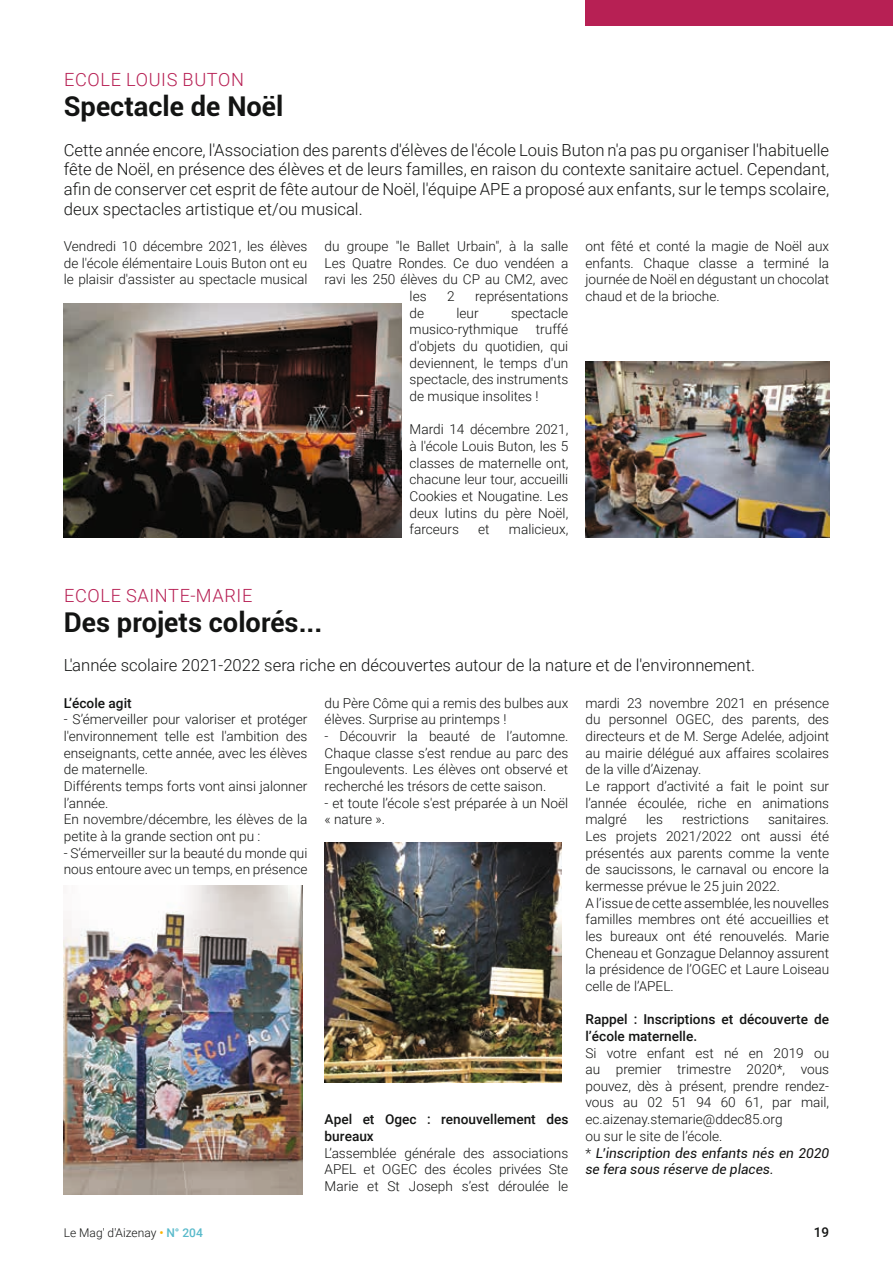
<style>
.page{position:relative;width:893px;height:1263px;background:#fff}
.page>*{position:absolute;margin:0;border:0;box-sizing:border-box;transform-origin:0 0}
.t1{font:700 27.3px "Roboto";color:#131413}
.t2{font:300 18.15px "Roboto";letter-spacing:.035em;color:#b72054}
.t3{font:300 16.65px/19.6px "Roboto";color:#131413;text-align:justify}
.t4{font:300 13.65px/16.6px "Roboto";color:#131413}
.t5{font:500 13.65px/16.6px "Roboto";color:#131413}
.t6{font:500 13.5px "Roboto";color:#131413}
.t7{font:300 12px "Roboto";color:#131413}
.s1{font-weight:400;font-style:italic}
.s2{font-weight:500;color:#fbb200}
.s3{font-weight:500;color:#59bacb}
</style>
<div class="page">
<img style="left:325px;top:842px;width:237px;height:241px">
<img style="left:64px;top:886px;width:239px;height:309px">
<div style="left:585px;top:0;width:308px;height:26px;background:#b72054"></div>
<img style="left:64px;top:303px;width:337px;height:234px">
<img style="left:585px;top:362px;width:244px;height:175px">
<h2 class="t2" style="left:64px;top:67px;width:181px">ECOLE LOUIS BUTON</h2>
<h1 class="t1" style="left:64px;top:87px;width:221px">Spectacle de Noël</h1>
<p class="t3" style="left:64px;top:139px;width:767px">Cette année encore, l'Association des parents d'élèves de l'école Louis Buton n'a pas pu organiser l'habituelle fête de Noël, en présence des élèves et de leurs familles, en raison du contexte sanitaire actuel. Cependant, afin de conserver cet esprit de fête autour de Noël, l'équipe APE a proposé aux enfants, sur le temps scolaire, deux spectacles artistique et/ou musical.</p>
<p class="t4" style="left:64px;top:237px;width:245px;text-align:justify">Vendredi 10 décembre 2021, les élèves de l'école élémentaire Louis Buton ont eu le plaisir d'assister au spectacle musical</p>
<p class="t4" style="left:325px;top:237px;width:245px">du groupe "le Ballet Urbain", à la salle</p>
<p class="t4" style="left:585px;top:237px;width:245px;text-align:justify">ont fêté et conté la magie de Noël aux enfants. Chaque classe a terminé la journée de Noël en dégustant un chocolat chaud et de la brioche.</p>
<p class="t4" style="left:325px;top:254px;width:245px">Les Quatre Rondes. Ce duo vendéen a</p>
<p class="t4" style="left:325px;top:271px;width:245px">ravi les 250 élèves du CP au CM2, avec</p>
<p class="t4" style="left:410px;top:287px;width:19px">les</p>
<p class="t4" style="left:447px;top:287px;width:9px">2</p>
<p class="t4" style="left:475px;top:287px;width:95px">représentations</p>
<p class="t4" style="left:410px;top:304px;width:16px">de</p>
<p class="t4" style="left:457px;top:304px;width:24px">leur</p>
<p class="t4" style="left:410px;top:304px;width:160px;text-indent:101px">spectacle musico-rythmique</p>
<p class="t4" style="left:410px;top:321px;width:160px;text-align:justify;text-indent:126px">truffé d'objets du quotidien, qui deviennent, le temps d'un spectacle, des instruments de musique insolites !</p>
<p class="t4" style="left:410px;top:421px;width:160px;text-align:justify">Mardi 14 décembre 2021, à l'école Louis Buton, les 5 classes de maternelle ont, chacune leur tour, accueilli Cookies et Nougatine. Les deux lutins du père Noël, farceurs</p>
<p class="t4" style="left:478px;top:521px;width:13px">et</p>
<p class="t4" style="left:509px;top:521px;width:61px">malicieux,</p>
<h2 class="t2" style="left:64px;top:582px;width:190px">ECOLE SAINTE-MARIE</h2>
<h1 class="t1" style="left:64px;top:603px;width:260px">Des projets colorés...</h1>
<p class="t3" style="left:64px;top:655px;width:693px">L'année scolaire 2021-2022 sera riche en découvertes autour de la nature et de l'environnement.</p>
<p class="t5" style="left:64px;top:694px;width:69px">L’école agit</p>
<p class="t4" style="left:64px;top:710px;width:245px">- S’émerveiller pour valoriser et protéger l'environnement telle est l'ambition des enseignants, cette année, avec les élèves de maternelle.<br>Différents temps forts vont ainsi jalonner l’année.<br>En novembre/décembre, les élèves de la petite à la grande section ont pu :</p>
<p class="t4" style="left:64px;top:844px;width:245px">- S’émerveiller sur la beauté du monde qui nous entoure avec un temps, en présence</p>
<p class="t4" style="left:325px;top:694px;width:245px">du Père Côme qui a remis des bulbes aux élèves. Surprise au printemps !</p>
<p class="t4" style="left:325px;top:727px;width:245px;text-align:justify">- Découvrir la beauté de l’automne.<br>Chaque classe s’est rendue au parc des Engoulevents. Les élèves ont observé et recherché les trésors de cette saison.</p>
<p class="t4" style="left:325px;top:794px;width:245px">- et toute l’école s'est préparée à un Noël « nature ».</p>
<p class="t4" style="left:585px;top:694px;width:245px">mardi 23 novembre 2021 en présence du personnel OGEC, des parents, des directeurs et de M. Serge Adelée, adjoint au mairie délégué aux affaires scolaires de la ville d’Aizenay.<br>Le rapport d’activité a fait le point sur l’année écoulée, riche en animations malgré</p>
<p class="t4" style="left:646px;top:810px;width:19px">les</p>
<p class="t4" style="left:682px;top:810px;width:68px">restrictions</p>
<p class="t4" style="left:585px;top:810px;width:245px;text-indent:182px">sanitaires.<br>Les projets 2021/2022 ont aussi été présentés aux parents comme la vente de saucissons, le carnaval ou encore la kermesse prévue le 25 juin 2022.<br>A l’issue de cette assemblée, les nouvelles familles membres ont été accueillies et les bureaux ont été renouvelés. Marie Cheneau et Gonzague Delannoy assurent la présidence de l’OGEC et Laure Loiseau celle de l’APEL.</p>
<p class="t5" style="left:585px;top:1010px;width:245px">Rappel : Inscriptions et découverte de l’école maternelle.</p>
<p class="t4" style="left:585px;top:1044px;width:245px">Si votre enfant est né en 2019 ou au premier trimestre 2020*, vous pouvez, dès à présent, prendre rendez&shy;vous au 02 51 94 60 61, par mail, ec.aizenay.stemarie@ddec85.org<br>ou sur le site de l’école.<br>* <span class="s1">L’inscription des enfants nés en 2020 se fera sous réserve de places.</span></p>
<p class="t5" style="left:325px;top:1110px;width:245px">Apel et Ogec : renouvellement des bureaux</p>
<p class="t4" style="left:325px;top:1144px;width:245px;text-align:justify">L’assemblée générale des associations APEL et OGEC des écoles privées Ste Marie et St Joseph s’est déroulée le</p>
<p class="t7" style="left:64px;top:1225px;width:141px">Le Mag' d'Aizenay <span class="s2">•</span> <span class="s3">N° 204</span></p>
<p class="t6" style="left:814px;top:1223px;width:17px">19</p>
</div>
